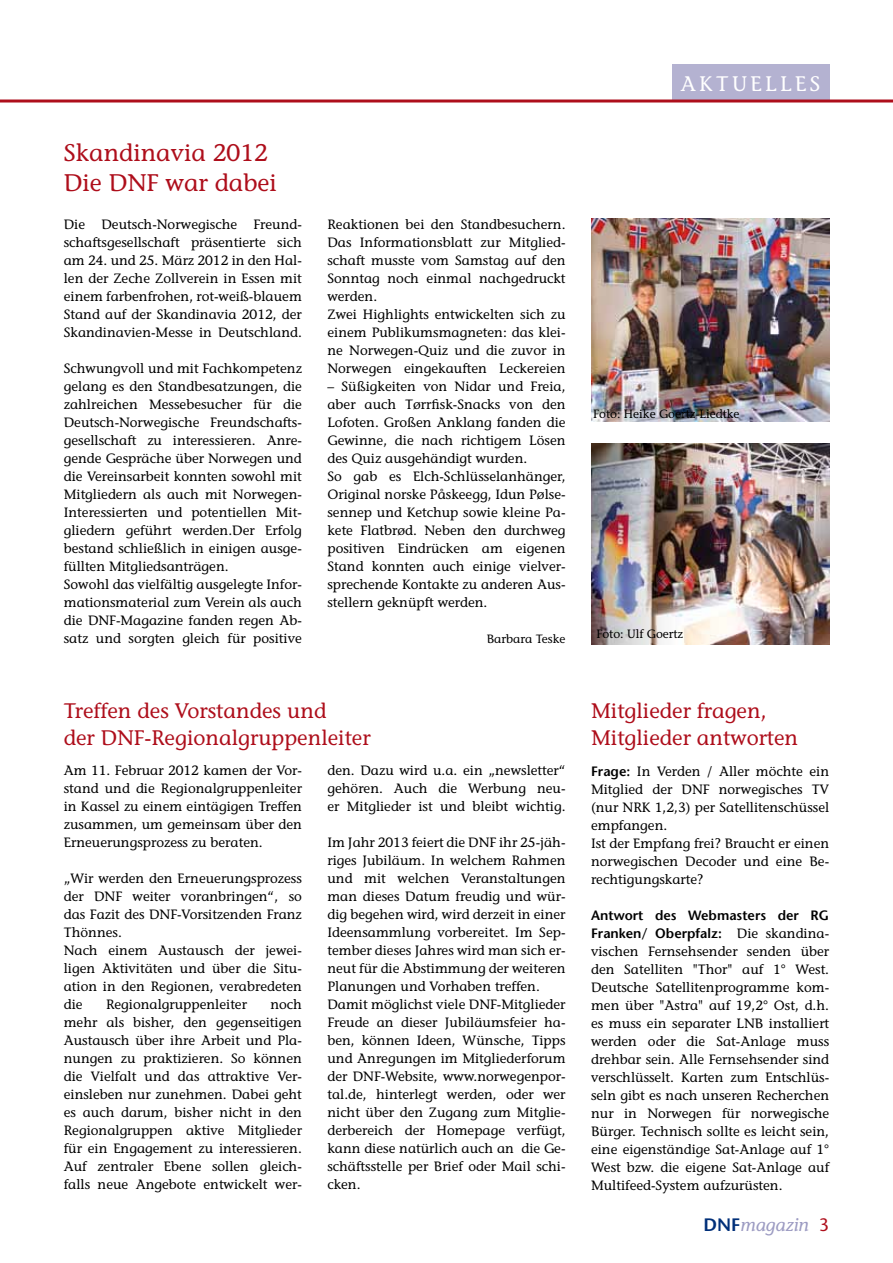
<style>
.page{position:relative;width:893px;height:1263px;background:#fff}
.page>*{position:absolute;margin:0;border:0;box-sizing:border-box;transform-origin:0 0}
.t1{font:24px/30px "Stone Informal";color:#ae0e1b}
.t2{font:21px/27px "Stone Informal";color:#ae0e1b}
.t3{font:21px "Stone Informal";color:#fff}
.t4{font:italic 18px "Stone Informal";color:#9c9bc2}
.t5{font:13.5px/18px "Stone Informal";color:#000}
.t6{font:600 13.5px/18px "Stone Sans LT";color:#000}
.t7{font:12px "Stone Informal";color:#000}
.s1{font-family:"Stone Sans LT";font-weight:600}
.s2{font-family:"Stone Informal";font-weight:400}
.s3{font-family:"Stone Sans";font-weight:600;font-style:normal;color:#002f79}
.s4{font-family:"Stone Sans";font-style:normal;color:#ae0e1b}
</style>
<div class="page">
<div style="left:672px;top:64px;width:157px;height:35px;background:#b4b2d1"></div>
<hr style="left:0;top:99px;width:893px;height:3px;background:#ae0e1b">
<img style="left:591px;top:219px;width:238px;height:202px">
<img style="left:591px;top:444px;width:238px;height:201px">
<h1 class="t1" style="left:64px;top:137px;width:215px">Skandinavia 2012<br>Die DNF war dabei</h1>
<p class="t5" style="left:64px;top:215px;width:240px;text-align:justify">Die Deutsch-Norwegische Freund&shy;schaftsgesellschaft präsentierte sich am 24. und 25. März 2012 in den Hal&shy;len der Zeche Zollverein in Essen mit einem farbenfrohen, rot-weiß-blauem Stand auf der Skandinavia 2012, der Skandinavien-Messe in Deutschland.</p>
<p class="t5" style="left:64px;top:359px;width:240px">Schwungvoll und mit Fachkompetenz gelang es den Standbesatzungen, die zahlreichen Messebesucher für die Deutsch-Norwegische Freundschafts&shy;gesellschaft zu interessieren. Anre&shy;gende Gespräche über Norwegen und die Vereinsarbeit konnten sowohl mit Mitgliedern als auch mit Norwegen-Interessierten und potentiellen Mit&shy;gliedern geführt werden.Der Erfolg bestand schließlich in einigen ausge&shy;füllten Mitgliedsanträgen.<br>Sowohl das vielfältig ausgelegte Infor&shy;mationsmaterial zum Verein als auch die DNF-Magazine fanden regen Ab&shy;satz und sorgten gleich für positive</p>
<p class="t5" style="left:327px;top:215px;width:240px">Reaktionen bei den Standbesuchern.<br>Das Informationsblatt zur Mitglied&shy;schaft musste vom Samstag auf den<br>Sonntag noch einmal nachgedruckt werden.<br>Zwei Highlights entwickelten sich zu einem Publikumsmagneten: das klei&shy;ne Norwegen-Quiz und die zuvor in<br>Norwegen eingekauften Leckereien</p>
<p class="t5" style="left:327px;top:377px;width:240px">– Süßigkeiten von Nidar und Freia, aber auch Tørrfisk-Snacks von den Lofoten. Großen Anklang fanden die Gewinne, die nach richtigem Lösen des Quiz ausgehändigt wurden.<br>So gab es Elch-Schlüsselanhänger, Original norske Påskeegg, Idun Pølse&shy;sennep und Ketchup sowie kleine Pa&shy;kete Flatbrød. Neben den durchweg positiven Eindrücken am eigenen Stand konnten auch einige vielver&shy;sprechende Kontakte zu anderen Aus&shy;stellern geknüpft werden.</p>
<p class="t7" style="left:487px;top:631px;width:80px">Barbara Teske</p>
<h2 class="t2" style="left:64px;top:697px;width:308px">Treffen des Vorstandes und<br>der DNF-Regionalgruppenleiter</h2>
<p class="t5" style="left:64px;top:761px;width:240px;text-align:justify">Am 11. Februar 2012 kamen der Vor&shy;stand und die Regionalgruppenleiter in Kassel zu einem eintägigen Treffen zusammen, um gemeinsam über den Erneuerungsprozess zu beraten.</p>
<p class="t5" style="left:64px;top:869px;width:240px">„Wir werden den Erneuerungsprozess der DNF weiter voranbringen“, so das Fazit des DNF-Vorsitzenden Franz<br>Thönnes.<br>Nach einem Austausch der jewei&shy;ligen Aktivitäten und über die Situ&shy;ation in den Regionen, verabredeten die</p>
<p class="t5" style="left:327px;top:761px;width:240px;text-align:justify">den. Dazu wird u.a. ein „newsletter“ gehören. Auch die Werbung neu&shy;er Mitglieder ist und bleibt wichtig.</p>
<p class="t5" style="left:327px;top:833px;width:240px">Im Jahr 2013 feiert die DNF ihr 25-jäh&shy;riges Jubiläum. In welchem Rahmen und mit welchen Veranstaltungen man dieses Datum freudig und wür&shy;dig begehen wird, wird derzeit in einer Ideensammlung vorbereitet. Im Sep&shy;tember dieses Jahres wird man sich er&shy;neut für die Abstimmung der weiteren Planungen und Vorhaben treffen.<br>Damit möglichst viele DNF-Mitglieder Freude an dieser Jubiläumsfeier ha&shy;ben, können Ideen, Wünsche, Tipps und Anregungen im Mitgliederforum der DNF-Website, www.norwegenpor&shy;tal.de, hinterlegt werden, oder wer nicht über den Zugang zum Mitglie&shy;derbereich der Homepage verfügt, kann diese natürlich auch an die Ge&shy;schäftsstelle per Brief oder Mail schi&shy;cken.</p>
<p class="t5" style="left:64px;top:995px;width:240px;text-align:justify;text-indent:207px">noch mehr als bisher, den gegenseitigen Austausch über ihre Arbeit und Pla&shy;nungen zu praktizieren. So können die Vielfalt und das attraktive Ver&shy;einsleben nur zunehmen. Dabei geht es auch darum, bisher nicht in den Regionalgruppen aktive Mitglieder für ein Engagement zu interessieren.<br>Auf zentraler Ebene sollen gleich&shy;falls neue Angebote entwickelt wer-</p>
<p class="t5" style="left:106px;top:995px;width:142px">Regionalgruppenleiter</p>
<h2 class="t3" style="left:680px;top:70px;width:35px">Aktuelles</h2>
<p class="t7" style="left:593px;top:406px;width:148px">Foto: Heike Goertz-Liedtke</p>
<p class="t7" style="left:596px;top:626px;width:88px">Foto: Ulf Goertz</p>
<h2 class="t2" style="left:591px;top:697px;width:209px">Mitglieder fragen,<br>Mitglieder antworten</h2>
<p class="t5" style="left:591px;top:762px;width:240px"><span class="s1">Frage:</span> In Verden / Aller möchte ein<br>Mitglied der DNF norwegisches TV (nur NRK 1,2,3) per Satellitenschüssel empfangen.<br>Ist der Empfang frei? Braucht er einen norwegischen Decoder und eine Be&shy;rechtigungskarte?</p>
<p class="t6" style="left:591px;top:906px;width:240px">Antwort des Webmasters der RG<br>Franken/ Oberpfalz: <span class="s2">Die skandina-</span></p>
<p class="t5" style="left:591px;top:942px;width:240px;text-align:justify">vischen Fernsehsender senden über den Satelliten "Thor" auf 1° West.<br>Deutsche Satellitenprogramme kom&shy;men über "Astra" auf 19,2° Ost, d.h. es muss ein separater LNB installiert werden oder die Sat-Anlage muss drehbar sein. Alle Fernsehsender sind verschlüsselt. Karten zum Entschlüs&shy;seln gibt es nach unseren Recherchen nur in Norwegen für norwegische Bürger. Technisch sollte es leicht sein, eine eigenständige Sat-Anlage auf 1° West bzw. die eigene Sat-Anlage auf Multifeed-System aufzurüsten.</p>
<h3 class="t4" style="left:704px;top:1213px;width:127px"><span class="s3">DNF</span>magazin <span class="s4">3</span></h3>
</div>
